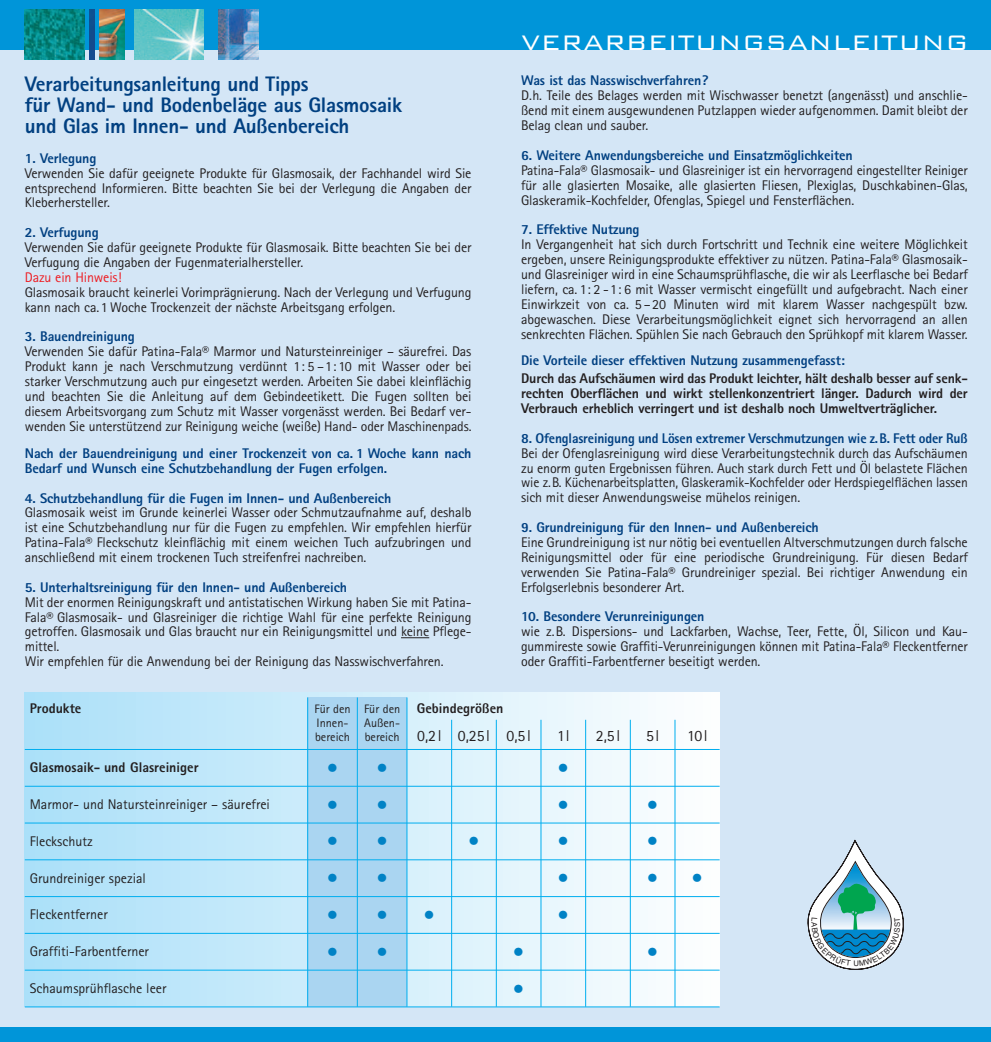
<style>
.page{position:relative;width:991px;height:1042px;background:#fff}
.page>*{position:absolute;margin:0;border:0;box-sizing:border-box;transform-origin:0 0}
.t1{font:300 28px "Bank Gothic BT";letter-spacing:.015em;color:#fff}
.t2{font:22.75px "AT Rotis Sans Serif";color:#0082c5}
.t3{font:800 21px/21px "AT Rotis Sans Serif";letter-spacing:-.01em;color:#014081}
.t4{font:15.75px "AT Rotis Sans Serif";letter-spacing:.1em;color:#231f20}
.t5{font:14px/14.9px "AT Rotis Sans Serif";letter-spacing:-.01em;color:#231f20;text-align:justify}
.t6{font:800 14px/14.9px "AT Rotis Sans Serif";letter-spacing:-.01em;color:#014081}
.t7{font:800 14px/14.9px "AT Rotis Sans Serif";color:#231f20;text-align:justify}
.t8{font:14px "AT Rotis Sans Serif";letter-spacing:-.01em;color:#ee1d23}
.t9{font:12.25px/14px "AT Rotis Sans Serif";color:#231f20}
.t10{font:7.7px "Helvetica";color:#231f20}
.s1{font-weight:400;font-size:12.25px}
.s2{font-size:15.75px}
</style>
<div class="page">
<div style="left:0;top:0;width:990px;height:1041px;background:#d4e6f6"></div>
<div style="left:0;top:0;width:990px;height:50px;background:#0095d9"></div>
<div style="left:0;top:1027px;width:990px;height:14px;background:#0095d9"></div>
<svg style="left:401px;top:637px;width:28px;height:1px"></svg>
<svg style="left:25px;top:692px;width:694px;height:314px"></svg>
<div style="left:308px;top:697px;width:99px;height:309px;background:#aad5f1"></div>
<hr style="left:25px;top:749px;width:694px;height:1px;background:#00aeef">
<hr style="left:25px;top:785px;width:694px;height:1px;background:#00aeef">
<hr style="left:25px;top:822px;width:694px;height:1px;background:#00aeef">
<hr style="left:25px;top:859px;width:694px;height:1px;background:#00aeef">
<hr style="left:25px;top:896px;width:694px;height:1px;background:#00aeef">
<hr style="left:25px;top:932px;width:694px;height:1px;background:#00aeef">
<hr style="left:25px;top:969px;width:694px;height:1px;background:#00aeef">
<hr style="left:25px;top:1006px;width:694px;height:1px;background:#00aeef">
<hr style="left:307px;top:697px;width:1px;height:309px;background:#00aeef">
<hr style="left:357px;top:697px;width:1px;height:309px;background:#00aeef">
<hr style="left:406px;top:697px;width:1px;height:309px;background:#00aeef">
<hr style="left:451px;top:719px;width:1px;height:287px;background:#00aeef">
<hr style="left:496px;top:719px;width:1px;height:287px;background:#00aeef">
<hr style="left:540px;top:719px;width:1px;height:287px;background:#00aeef">
<hr style="left:585px;top:719px;width:1px;height:287px;background:#00aeef">
<hr style="left:630px;top:719px;width:1px;height:287px;background:#00aeef">
<hr style="left:674px;top:719px;width:1px;height:287px;background:#00aeef">
<img style="left:25px;top:10px;width:59px;height:50px">
<img style="left:99px;top:10px;width:25px;height:50px">
<img style="left:89px;top:10px;width:5px;height:50px">
<img style="left:134px;top:10px;width:69px;height:50px">
<img style="left:218px;top:10px;width:40px;height:50px">
<svg style="left:807px;top:839px;width:97px;height:131px"></svg>
<h3 class="t3" style="left:25px;top:76px;width:379px">Verarbeitungsanleitung und Tipps<br>für Wand- und Bodenbeläge aus Glasmosaik und Glas im Innen- und Außenbereich</h3>
<p class="t6" style="left:25px;top:152px;width:73px">1. Verlegung</p>
<p class="t5" style="left:25px;top:167px;width:448px">Verwenden Sie dafür geeignete Produkte für Glasmosaik, der Fachhandel wird Sie entsprechend Informieren. Bitte beachten Sie bei der Verlegung die Angaben der Kleberhersteller.</p>
<p class="t6" style="left:25px;top:226px;width:75px">2. Verfugung</p>
<p class="t5" style="left:25px;top:241px;width:448px">Verwenden Sie dafür geeignete Produkte für Glasmosaik. Bitte beachten Sie bei der<br>Verfugung die Angaben der Fugenmaterialhersteller.</p>
<p class="t8" style="left:25px;top:272px;width:98px">Dazu ein Hinweis!</p>
<p class="t5" style="left:25px;top:286px;width:448px">Glasmosaik braucht keinerlei Vorimprägnierung. Nach der Verlegung und Verfugung kann nach ca.1 Woche Trockenzeit der nächste Arbeitsgang erfolgen.</p>
<p class="t6" style="left:25px;top:331px;width:112px">3. Bauendreinigung</p>
<p class="t5" style="left:25px;top:345px;width:448px">Verwenden Sie dafür Patina-Fala® Marmor und Natursteinreiniger – säurefrei. Das Produkt kann je nach Verschmutzung verdünnt 1: 5 –1: 10 mit Wasser oder bei starker Verschmutzung auch pur eingesetzt werden. Arbeiten Sie dabei kleinflächig und beachten Sie die Anleitung auf dem Gebindeetikett. Die Fugen sollten bei diesem Arbeitsvorgang zum Schutz mit Wasser vorgenässt werden. Bei Bedarf ver&shy;wenden Sie unterstützend zur Reinigung weiche (weiße) Hand- oder Maschinenpads.</p>
<p class="t6" style="left:25px;top:447px;width:448px">Nach der Bauendreinigung und einer Trockenzeit von ca. 1 Woche kann nach<br>Bedarf und Wunsch eine Schutzbehandlung der Fugen erfolgen.</p>
<p class="t6" style="left:25px;top:492px;width:368px">4. Schutzbehandlung für die Fugen im Innen- und Außenbereich</p>
<p class="t5" style="left:25px;top:506px;width:448px">Glasmosaik weist im Grunde keinerlei Wasser oder Schmutzaufnahme auf, deshalb ist eine Schutzbehandlung nur für die Fugen zu empfehlen. Wir empfehlen hierfür Patina-Fala® Fleckschutz kleinflächig mit einem weichen Tuch aufzubringen und anschließend mit einem trockenen Tuch streifenfrei nachreiben.</p>
<p class="t6" style="left:25px;top:581px;width:324px">5. Unterhaltsreinigung für den Innen- und Außenbereich</p>
<p class="t5" style="left:25px;top:595px;width:448px;text-align:left">Mit der enormen Reinigungskraft und antistatischen Wirkung haben Sie mit Patina-Fala® Glasmosaik- und Glasreiniger die richtige Wahl für eine perfekte Reinigung getroffen. Glasmosaik und Glas braucht nur ein Reinigungsmittel und keine Pflege&shy;mittel.<br>Wir empfehlen für die Anwendung bei der Reinigung das Nasswischverfahren.</p>
<h1 class="t1" style="left:521px;top:24px;width:449px">VERARBEITUNGSANLEITUNG</h1>
<p class="t6" style="left:521px;top:75px;width:189px">Was ist das Nasswischverfahren?</p>
<p class="t5" style="left:521px;top:89px;width:448px">D.h. Teile des Belages werden mit Wischwasser benetzt (angenässt) und anschlie&shy;ßend mit einem ausgewundenen Putzlappen wieder aufgenommen. Damit bleibt der Belag clean und sauber.</p>
<p class="t6" style="left:521px;top:149px;width:333px">6. Weitere Anwendungsbereiche und Einsatzmöglichkeiten</p>
<p class="t5" style="left:521px;top:164px;width:448px">Patina-Fala® Glasmosaik- und Glasreiniger ist ein hervorragend eingestellter Reiniger für alle glasierten Mosaike, alle glasierten Fliesen, Plexiglas, Duschkabinen-Glas, Glaskeramik-Kochfelder, Ofenglas, Spiegel und Fensterflächen.</p>
<p class="t6" style="left:521px;top:224px;width:120px">7. Effektive Nutzung</p>
<p class="t5" style="left:521px;top:238px;width:448px">In Vergangenheit hat sich durch Fortschritt und Technik eine weitere Möglichkeit ergeben, unsere Reinigungsprodukte effektiver zu nützen. Patina-Fala® Glasmosaik&shy;und Glasreiniger wird in eine Schaumsprühflasche, die wir als Leerflasche bei Bedarf liefern, ca. 1: 2 -1: 6 mit Wasser vermischt eingefüllt und aufgebracht. Nach einer Einwirkzeit von ca. 5 –20 Minuten wird mit klarem Wasser nachgespült bzw. abgewaschen. Diese Verarbeitungsmöglichkeit eignet sich hervorragend an allen senkrechten Flächen. Spühlen Sie nach Gebrauch den Sprühkopf mit klarem Wasser.</p>
<p class="t6" style="left:521px;top:354px;width:325px">Die Vorteile dieser effektiven Nutzung zusammengefasst:</p>
<p class="t7" style="left:521px;top:372px;width:448px">Durch das Aufschäumen wird das Produkt leichter, hält deshalb besser auf senk&shy;rechten Oberflächen und wirkt stellenkonzentriert länger. Dadurch wird der Verbrauch erheblich verringert und ist deshalb noch Umweltverträglicher.</p>
<p class="t6" style="left:521px;top:432px;width:448px">8. Ofenglasreinigung und Lösen extremer Verschmutzungen wie z.B. Fett oder Ruß</p>
<p class="t5" style="left:521px;top:446px;width:448px">Bei der Ofenglasreinigung wird diese Verarbeitungstechnik durch das Aufschäumen zu enorm guten Ergebnissen führen. Auch stark durch Fett und Öl belastete Flächen wie z.B. Küchenarbeitsplatten, Glaskeramik-Kochfelder oder Herdspiegelflächen lassen sich mit dieser Anwendungsweise mühelos reinigen.</p>
<p class="t6" style="left:521px;top:521px;width:299px">9. Grundreinigung für den Innen- und Außenbereich</p>
<p class="t5" style="left:521px;top:536px;width:448px">Eine Grundreinigung ist nur nötig bei eventuellen Altverschmutzungen durch falsche Reinigungsmittel oder für eine periodische Grundreinigung. Für diesen Bedarf verwenden Sie Patina-Fala® Grundreiniger spezial. Bei richtiger Anwendung ein Erfolgserlebnis besonderer Art.</p>
<p class="t6" style="left:521px;top:610px;width:185px">10. Besondere Verunreinigungen</p>
<p class="t5" style="left:521px;top:625px;width:448px">wie z.B. Dispersions- und Lackfarben, Wachse, Teer, Fette, Öl, Silicon und Kau&shy;gummireste sowie Graffiti-Verunreinigungen können mit Patina-Fala® Fleckentferner oder Graffiti-Farbentferner beseitigt werden.</p>
<p class="t7" style="left:30px;top:702px;width:53px">Produkte</p>
<p class="t7" style="left:314px;top:702px;width:190px"><span class="s1">Für den Für den</span> Gebindegrößen</p>
<p class="t9" style="left:316px;top:716px;width:33px">Innen-</p>
<p class="t9" style="left:315px;top:716px;width:217px;text-indent:49px">Außen-<br>bereich bereich <span class="s2">0,2l 0,25l 0,5l</span></p>
<p class="t4" style="left:557px;top:730px;width:14px">1l</p>
<p class="t4" style="left:596px;top:730px;width:26px">2,5l</p>
<p class="t4" style="left:646px;top:730px;width:15px">5l</p>
<p class="t4" style="left:687px;top:730px;width:22px">10l</p>
<p class="t7" style="left:30px;top:761px;width:170px">Glasmosaik- und Glasreiniger</p>
<h2 class="t2" style="left:327px;top:760px;width:62px">• •</h2>
<h2 class="t2" style="left:557px;top:760px;width:13px">•</h2>
<p class="t5" style="left:30px;top:798px;width:242px">Marmor- und Natursteinreiniger – säurefrei</p>
<h2 class="t2" style="left:327px;top:796px;width:62px">• •</h2>
<h2 class="t2" style="left:557px;top:796px;width:13px">•</h2>
<h2 class="t2" style="left:647px;top:796px;width:13px">•</h2>
<p class="t5" style="left:30px;top:835px;width:64px">Fleckschutz</p>
<h2 class="t2" style="left:327px;top:833px;width:62px">• •</h2>
<h2 class="t2" style="left:468px;top:833px;width:13px">•</h2>
<h2 class="t2" style="left:557px;top:833px;width:13px">•</h2>
<h2 class="t2" style="left:647px;top:833px;width:13px">•</h2>
<p class="t5" style="left:30px;top:871px;width:118px">Grundreiniger spezial</p>
<h2 class="t2" style="left:327px;top:870px;width:62px">• •</h2>
<h2 class="t2" style="left:557px;top:870px;width:13px">•</h2>
<h2 class="t2" style="left:647px;top:870px;width:58px">• •</h2>
<p class="t5" style="left:30px;top:908px;width:80px">Fleckentferner</p>
<h2 class="t2" style="left:327px;top:907px;width:62px">• •</h2>
<h2 class="t2" style="left:423px;top:907px;width:13px">•</h2>
<h2 class="t2" style="left:557px;top:907px;width:13px">•</h2>
<p class="t5" style="left:30px;top:945px;width:121px">Graffiti-Farbentferner</p>
<h2 class="t2" style="left:327px;top:943px;width:62px">• •</h2>
<h2 class="t2" style="left:513px;top:943px;width:13px">•</h2>
<h2 class="t2" style="left:647px;top:943px;width:13px">•</h2>
<p class="t5" style="left:30px;top:982px;width:138px">Schaumsprühflasche leer</p>
<h2 class="t2" style="left:513px;top:980px;width:13px">•</h2>
<p class="t10" style="left:853px;top:960px;width:7px">U</p>
</div>
